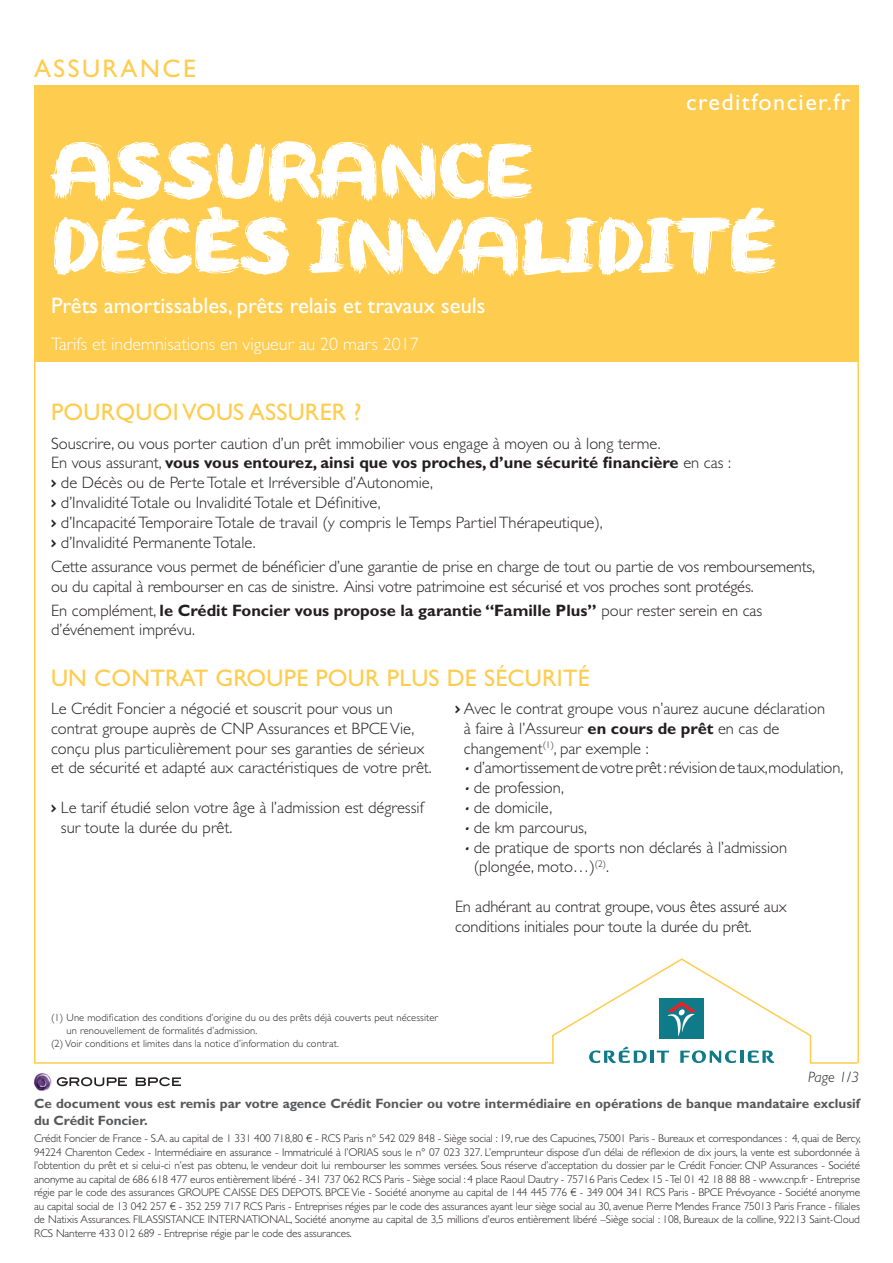
<style>
.page{position:relative;width:893px;height:1263px;background:#fff}
.page>*{position:absolute;margin:0;border:0;box-sizing:border-box;transform-origin:0 0}
.t1{font:90px/75px "Credit Foncier Title";color:#fff}
.t2{font:25.5px "Gill Sans Std";letter-spacing:.1em;color:#fecc4e}
.t3{font:24px "Gill Sans Std";letter-spacing:.01em;color:#fecc4e}
.t4{font:24px "Gill Sans Std";letter-spacing:.06em;color:#fff}
.t5{font:22.5px "Gill Sans Std";color:#fff}
.t6{font:300 18px "Gill Sans Std";color:#fff}
.t7{font:300 16.5px/19.8px "Gill Sans Std";color:#231f20}
.t8{font:italic 300 15px "Gill Sans Std";color:#231f20}
.t9{font:700 13.5px/16.2px "Gill Sans Std";color:#57585a}
.t10{font:300 11.25px/13.5px "Gill Sans Std";letter-spacing:-.01em;color:#231f20;text-align:justify}
.t11{font:300 10.5px "Gill Sans Std";letter-spacing:.01em;color:#231f20}
.s1{font-weight:700}
.s2{font-family:"Credit Foncier Title";font-weight:400}
</style>
<div class="page">
<div style="left:34px;top:85px;width:825px;height:276px;background:#fecc4e"></div>
<img style="left:33px;top:1073px;width:19px;height:18px">
<svg style="left:57px;top:1077px;width:70px;height:9px"></svg>
<svg style="left:136px;top:1077px;width:45px;height:9px"></svg>
<svg style="left:34px;top:957px;width:825px;height:107px"></svg>
<div style="left:660px;top:998px;width:44px;height:41px;background:#0f7b89"></div>
<hr style="left:650px;top:1051px;width:4px;height:12px;background:#0f7b89">
<svg style="left:657px;top:1051px;width:12px;height:12px"></svg>
<svg style="left:589px;top:1046px;width:58px;height:17px"></svg>
<svg style="left:680px;top:1050px;width:94px;height:13px"></svg>
<svg style="left:667px;top:1001px;width:30px;height:35px"></svg>
<h2 class="t2" style="left:34px;top:54px;width:163px">ASSURANCE</h2>
<h3 class="t4" style="left:686px;top:88px;width:166px">creditfoncier.fr</h3>
<h1 class="t1" style="left:51px;top:134px;width:726px">ASSURANCE<br>DÉCÈS INVALIDITÉ</h1>
<h3 class="t5" style="left:51px;top:292px;width:436px">Prêts amortissables, prêts relais et travaux seuls</h3>
<p class="t6" style="left:51px;top:334px;width:369px">Tarifs et indemnisations en vigueur au 20 mars 2017</p>
<h3 class="t3" style="left:51px;top:398px;width:312px">POURQUOI VOUS ASSURER ?</h3>
<p class="t7" style="left:51px;top:433px;width:682px">Souscrire, ou vous porter caution d’un prêt immobilier vous engage à moyen ou à long terme.<br>En vous assurant, <span class="s1">vous vous entourez, ainsi que vos proches, d’une sécurité financière</span> en cas : <span class="s2">›</span> de Décès ou de Perte Totale et Irréversible d’Autonomie,<br><span class="s2">›</span> d’Invalidité Totale ou Invalidité Totale et Définitive,<br><span class="s2">›</span> d’Incapacité Temporaire Totale de travail (y compris le Temps Partiel Thérapeutique),<br><span class="s2">›</span> d’Invalidité Permanente Totale.</p>
<p class="t7" style="left:51px;top:556px;width:766px">Cette assurance vous permet de bénéficier d’une garantie de prise en charge de tout ou partie de vos remboursements, ou du capital à rembourser en cas de sinistre. Ainsi votre patrimoine est sécurisé et vos proches sont protégés.</p>
<p class="t7" style="left:51px;top:600px;width:713px">En complément, <span class="s1">le Crédit Foncier vous propose la garantie “Famille Plus”</span> pour rester serein en cas d’événement imprévu.</p>
<h3 class="t3" style="left:51px;top:664px;width:540px">UN CONTRAT GROUPE POUR PLUS DE SÉCURITÉ</h3>
<p class="t7" style="left:51px;top:699px;width:382px">Le Crédit Foncier a négocié et souscrit pour vous un contrat groupe auprès de CNP Assurances et BPCE Vie, conçu plus particulièrement pour ses garanties de sérieux et de sécurité et adapté aux caractéristiques de votre prêt.</p>
<p class="t7" style="left:61px;top:798px;width:364px;text-indent:-10px"><span class="s2">›</span> Le tarif étudié selon votre âge à l’admission est dégressif sur toute la durée du prêt.</p>
<p class="t7" style="left:464px;top:699px;width:363px;text-indent:-9px"><span class="s2">›</span> Avec le contrat groupe vous n’aurez aucune déclaration à faire à l’Assureur <span class="s1">en cours de prêt</span> en cas de changement<sup>(1)</sup>, par exemple :</p>
<p class="t7" style="left:466px;top:758px;width:379px"><span class="s2">•</span> d’amortissement de votre prêt : révision de taux,modulation,</p>
<p class="t7" style="left:466px;top:778px;width:100px"><span class="s2">•</span> de profession,</p>
<p class="t7" style="left:466px;top:798px;width:88px"><span class="s2">•</span> de domicile,</p>
<p class="t7" style="left:466px;top:817px;width:123px"><span class="s2">•</span> de km parcourus,</p>
<p class="t7" style="left:474px;top:837px;width:315px;text-indent:-8px"><span class="s2">•</span> de pratique de sports non déclarés à l’admission (plongée, moto…)<sup>(2)</sup>.</p>
<p class="t7" style="left:455px;top:897px;width:333px">En adhérant au contrat groupe, vous êtes assuré aux conditions initiales pour toute la durée du prêt.</p>
<p class="t11" style="left:51px;top:1012px;width:388px">(1) Une modification des conditions d’origine du ou des prêts déjà couverts peut nécessiter</p>
<p class="t11" style="left:67px;top:1024px;width:192px">un renouvellement de formalités d’admission.</p>
<p class="t11" style="left:51px;top:1037px;width:289px">(2) Voir conditions et limites dans la notice d’information du contrat.</p>
<p class="t8" style="left:808px;top:1069px;width:52px">Page 1/3</p>
<p class="t9" style="left:34px;top:1096px;width:827px">Ce document vous est remis par votre agence Crédit Foncier ou votre intermédiaire en opérations de banque mandataire exclusif du Crédit Foncier.</p>
<p class="t10" style="left:34px;top:1132px;width:828px">Crédit Foncier de France - S.A. au capital de 1 331 400 718,80 € - RCS Paris n° 542 029 848 - Siège social : 19, rue des Capucines, 75001 Paris - Bureaux et correspondances : 4, quai de Bercy, 94224 Charenton Cedex - Intermédiaire en assurance - Immatriculé à l’ORIAS sous le n° 07 023 327. L’emprunteur dispose d’un délai de réflexion de dix jours, la vente est subordonnée à l’obtention du prêt et si celui-ci n’est pas obtenu, le vendeur doit lui rembourser les sommes versées. Sous réserve d’acceptation du dossier par le Crédit Foncier. CNP Assurances - Société anonyme au capital de 686 618 477 euros entièrement libéré - 341 737 062 RCS Paris - Siège social : 4 place Raoul Dautry - 75716 Paris Cedex 15 - Tel 01 42 18 88 88 - www.cnp.fr - Entreprise régie par le code des assurances GROUPE CAISSE DES DEPOTS. BPCE Vie - Société anonyme au capital de 144 445 776 € - 349 004 341 RCS Paris - BPCE Prévoyance - Société anonyme au capital social de 13 042 257 € - 352 259 717 RCS Paris - Entreprises régies par le code des assurances ayant leur siège social au 30, avenue Pierre Mendes France 75013 Paris France - filiales de Natixis Assurances. FILASSISTANCE INTERNATIONAL, Société anonyme au capital de 3,5 millions d’euros entièrement libéré –Siège social : 108, Bureaux de la colline, 92213 Saint-Cloud RCS Nanterre 433 012 689 - Entreprise régie par le code des assurances.</p>
</div>
